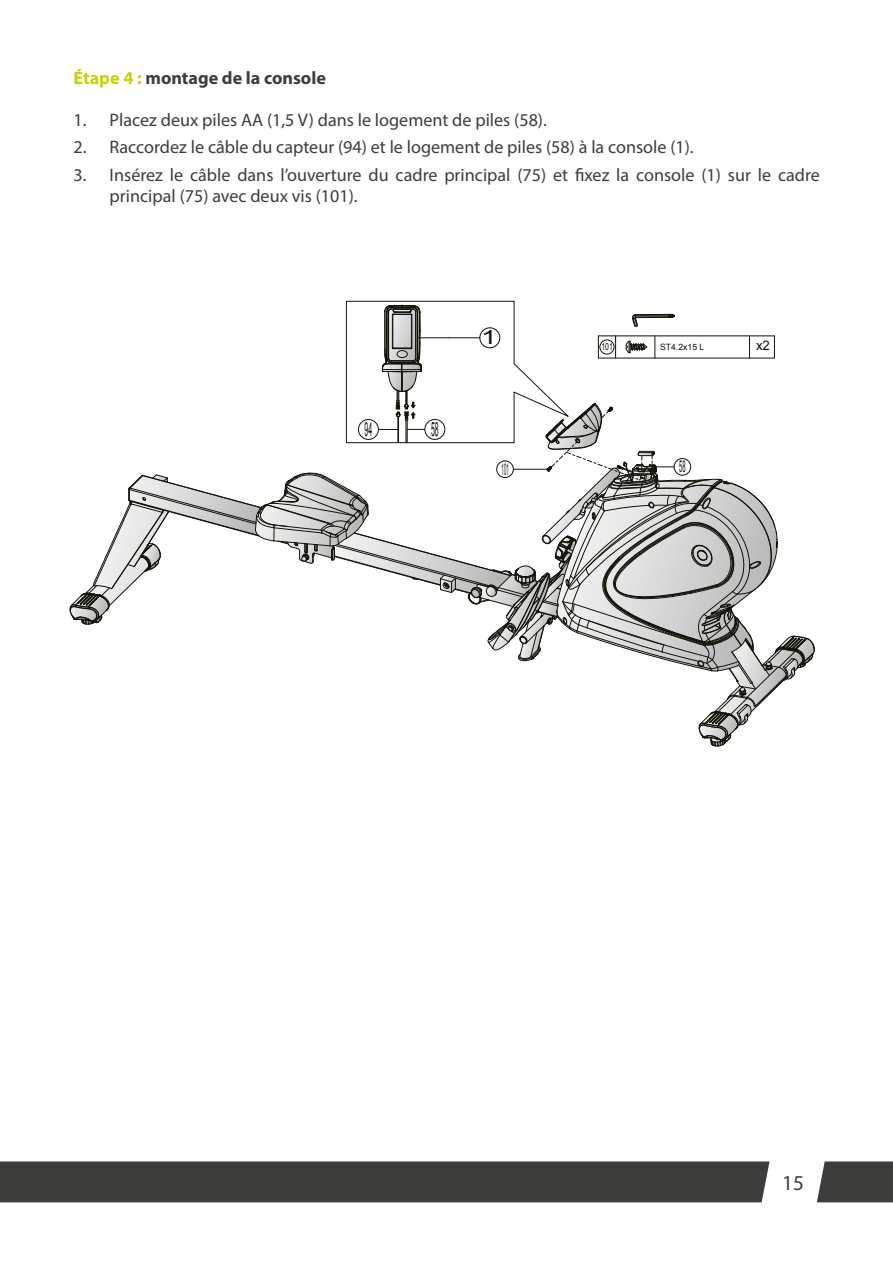
<style>
.page{position:relative;width:893px;height:1263px;background:#fff}
.page>*{position:absolute;margin:0;border:0;box-sizing:border-box;transform-origin:0 0}
.t1{font:21.3px "Myriad Pro";color:#3d3d3c}
.t2{font:19.5px "Arial";color:#13130a;scale:.36 1}
.t3{font:19.5px "Arial";color:#13130a;scale:.35 1}
.t4{font:19.5px "Arial";color:#13130a;scale:1.44 1}
.t5{font:18.15px/21.3px "Myriad Pro";color:#3d3d3c}
.t6{font:700 18.15px "Myriad Pro";color:#3d3d3c}
.t7{font:16.35px "Arial";color:#13130a;scale:.26 1}
.t8{font:16.35px "Arial";color:#13130a;scale:.35 1}
.t9{font:13.2px "Arial";color:#13130a}
.t10{font:9.75px "Arial";color:#13130a;scale:.7 1}
.t11{font:8.7px "Arial";color:#13130a}
.s1{color:#c8d400}
</style>
<div class="page">
<svg style="left:69px;top:300px;width:746px;height:447px"></svg>
<div style="left:73px;top:679px;width:194px;height:70px;background:#fff"></div>
<div style="left:0;top:1161px;width:769px;height:41px;background:#3d3d3c"></div>
<svg style="left:817px;top:1161px;width:76px;height:41px;background:#484847"></svg>
<p class="t6" style="left:74px;top:66px;width:254px"><span class="s1">Étape 4 :</span> montage de la console</p>
<p class="t5" style="left:73px;top:109px;width:475px">1. Placez deux piles AA (1,5 V) dans le logement de piles (58).</p>
<p class="t5" style="left:73px;top:136px;width:622px">2. Raccordez le câble du capteur (94) et le logement de piles (58) à la console (1).</p>
<p class="t5" style="left:110px;top:164px;width:712px;text-indent:-36px">3. Insérez le câble dans l’ouverture du cadre principal (75) et fixez la console (1) sur le cadre principal (75) avec deux vis (101).</p>
<p class="t2" style="left:365px;top:416px;width:23px">94</p>
<p class="t3" style="left:431px;top:416px;width:24px">58</p>
<p class="t4" style="left:481px;top:325px;width:12px">1</p>
<p class="t7" style="left:502px;top:458px;width:29px">101</p>
<p class="t10" style="left:601px;top:340px;width:18px">101</p>
<p class="t11" style="left:660px;top:341px;width:46px">ST4.2x15 L</p>
<p class="t9" style="left:756px;top:337px;width:15px">x2</p>
<p class="t8" style="left:679px;top:456px;width:20px">58</p>
<p class="t1" style="left:782px;top:1169px;width:23px">15</p>
</div>
